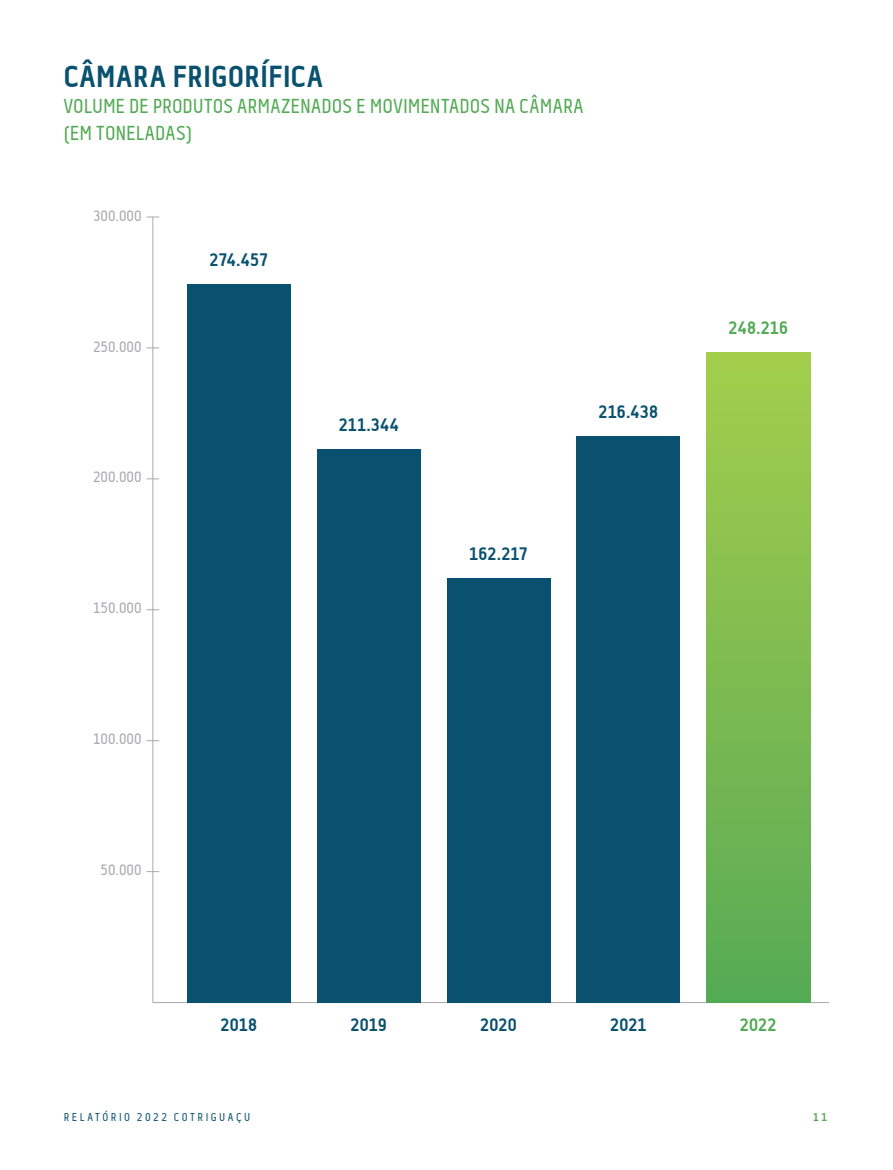
<style>
.page{position:relative;width:893px;height:1170px;background:#fff}
.page>*{position:absolute;margin:0;border:0;box-sizing:border-box;transform-origin:0 0}
.Título_Comum{font:700 30.3px "Centima";letter-spacing:.005em;color:#09516e}
.Subtítulo_Comum{font:20.1px "Centima";letter-spacing:.005em;color:#52aa54}
.t1{font:700 18px "Centima";letter-spacing:.01em;color:#09516e}
.t2{font:700 18px "Centima";letter-spacing:.01em;color:#52aa54}
.t3{font:15px "Centima";color:#a8a9ad}
.t4{font:11.25px "Centima";letter-spacing:.225em;color:#09516e}
.t5{font:700 11.25px "Centima";color:#52aa54}
</style>
<div class="page">
<hr style="left:153px;top:1002px;width:676px;height:1px;background:#a8a9ad">
<hr style="left:152px;top:217px;width:1px;height:785px;background:#a8a9ad">
<svg style="left:146px;top:871px;width:13px;height:1px"></svg>
<svg style="left:146px;top:740px;width:13px;height:1px"></svg>
<svg style="left:146px;top:609px;width:13px;height:1px"></svg>
<svg style="left:146px;top:478px;width:13px;height:1px"></svg>
<svg style="left:146px;top:347px;width:13px;height:1px"></svg>
<svg style="left:146px;top:216px;width:13px;height:1px"></svg>
<div style="left:187px;top:284px;width:104px;height:718px;background:#09516e"></div>
<div style="left:317px;top:449px;width:104px;height:553px;background:#09516e"></div>
<div style="left:447px;top:577px;width:103px;height:425px;background:#09516e"></div>
<div style="left:576px;top:436px;width:104px;height:566px;background:#09516e"></div>
<div style="left:706px;top:352px;width:104px;height:650px;background:linear-gradient(to bottom,#a4cd4c,#57aa55)"></div>
<p class="Título_Comum" style="left:63px;top:58px;width:261px">CÂMARA FRIGORÍFICA</p>
<p class="Subtítulo_Comum" style="left:63px;top:95px;width:522px">VOLUME DE PRODUTOS ARMAZENADOS E MOVIMENTADOS NA CÂMARA</p>
<p class="Subtítulo_Comum" style="left:63px;top:122px;width:131px">(EM TONELADAS)</p>
<p class="t3" style="left:93px;top:207px;width:50px">300.000</p>
<p class="t3" style="left:93px;top:338px;width:50px">250.000</p>
<p class="t3" style="left:93px;top:468px;width:50px">200.000</p>
<p class="t3" style="left:93px;top:599px;width:50px">150.000</p>
<p class="t3" style="left:93px;top:730px;width:50px">100.000</p>
<p class="t3" style="left:101px;top:861px;width:42px">50.000</p>
<p class="t1" style="left:210px;top:249px;width:60px">274.457</p>
<p class="t1" style="left:339px;top:414px;width:62px">211.344</p>
<p class="t1" style="left:469px;top:543px;width:60px">162.217</p>
<p class="t1" style="left:599px;top:401px;width:61px">216.438</p>
<p class="t2" style="left:728px;top:318px;width:61px">248.216</p>
<p class="t1" style="left:221px;top:1013px;width:38px">2018</p>
<p class="t1" style="left:350px;top:1013px;width:38px">2019</p>
<p class="t1" style="left:480px;top:1013px;width:38px">2020</p>
<p class="t1" style="left:610px;top:1013px;width:38px">2021</p>
<p class="t2" style="left:740px;top:1013px;width:38px">2022</p>
<p class="t4" style="left:64px;top:1111px;width:188px">RELATÓRIO 2022 COTRIGUAÇU</p>
<p class="t5" style="left:813px;top:1110px;width:15px">11</p>
</div>
